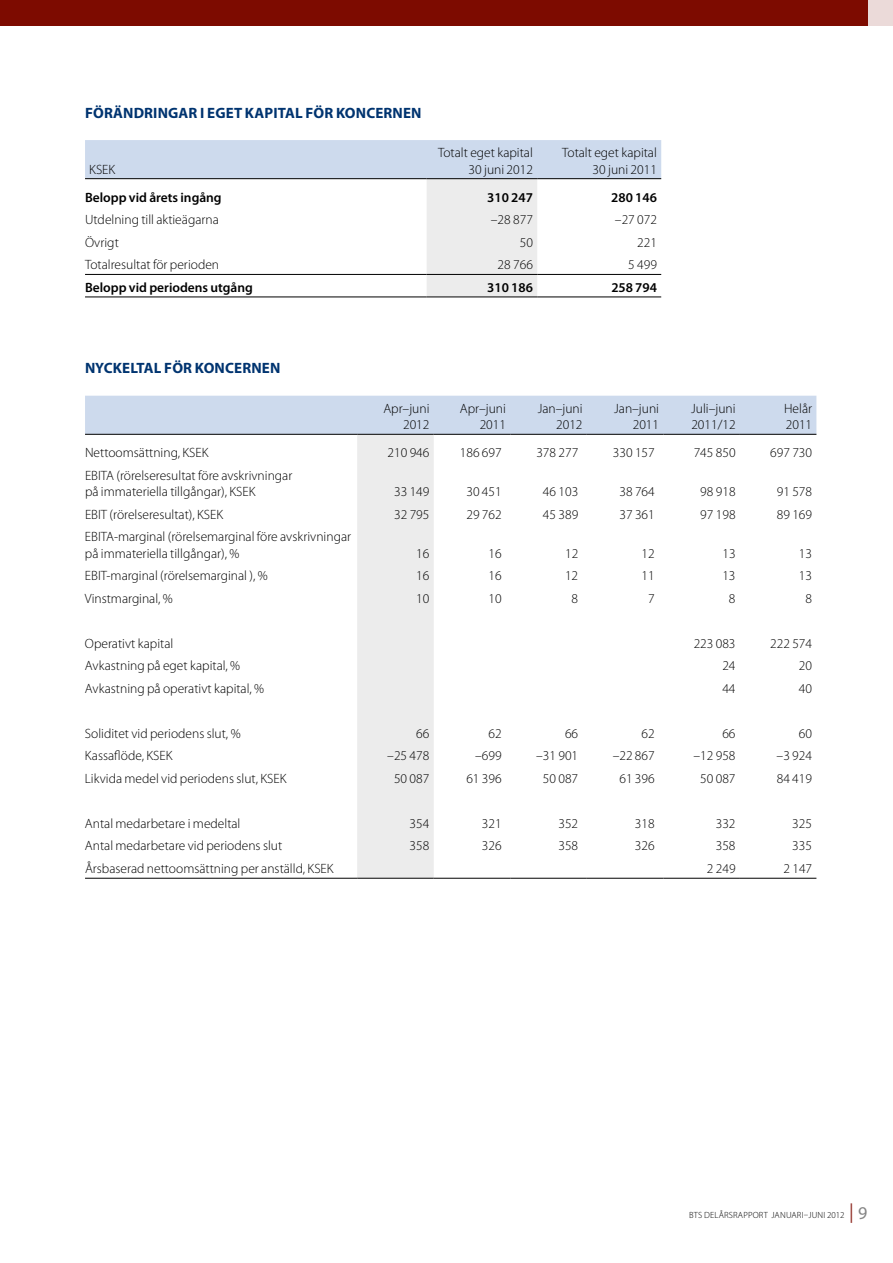
<style>
.page{position:relative;width:893px;height:1263px;background:#fff}
.page>*{position:absolute;margin:0;border:0;box-sizing:border-box;transform-origin:0 0}
.t1{font:700 15px "Myriad Pro";letter-spacing:.01em;color:#003470}
.t2{font:300 13.5px/16.5px "Myriad Pro";color:#000;text-align:right}
.t3{font:600 13.5px "Myriad Pro";color:#000}
.t4{font:300 9px "Myriad Pro";letter-spacing:.02em;color:#000}
.s1{font-weight:400;font-size:19.5px;color:#94352d}
.s2{font-weight:400;font-size:18px;color:#848484}
</style>
<div class="page">
<div style="left:867px;top:0;width:26px;height:26px;background:#ebdad9"></div>
<div style="left:0;top:0;width:867px;height:26px;background:#7d0b00"></div>
<svg style="left:85px;top:140px;width:576px;height:157px"></svg>
<hr style="left:85px;top:178px;width:342px;height:1px;background:#000">
<hr style="left:427px;top:178px;width:110px;height:1px;background:#000">
<hr style="left:537px;top:178px;width:124px;height:1px;background:#000">
<hr style="left:85px;top:274px;width:342px;height:1px;background:#000">
<hr style="left:427px;top:274px;width:110px;height:1px;background:#000">
<hr style="left:537px;top:274px;width:124px;height:1px;background:#000">
<hr style="left:85px;top:297px;width:342px;height:1px;background:#000">
<hr style="left:427px;top:297px;width:110px;height:1px;background:#000">
<hr style="left:537px;top:297px;width:124px;height:1px;background:#000">
<svg style="left:85px;top:396px;width:731px;height:482px"></svg>
<hr style="left:85px;top:434px;width:272px;height:1px;background:#000">
<hr style="left:357px;top:434px;width:77px;height:1px;background:#000">
<hr style="left:434px;top:434px;width:76px;height:1px;background:#000">
<hr style="left:510px;top:434px;width:77px;height:1px;background:#000">
<hr style="left:587px;top:434px;width:76px;height:1px;background:#000">
<hr style="left:663px;top:434px;width:77px;height:1px;background:#000">
<hr style="left:740px;top:434px;width:76px;height:1px;background:#000">
<hr style="left:85px;top:878px;width:272px;height:1px;background:#000">
<hr style="left:357px;top:878px;width:77px;height:1px;background:#000">
<hr style="left:434px;top:878px;width:76px;height:1px;background:#000">
<hr style="left:510px;top:878px;width:77px;height:1px;background:#000">
<hr style="left:587px;top:878px;width:76px;height:1px;background:#000">
<hr style="left:663px;top:878px;width:77px;height:1px;background:#000">
<hr style="left:740px;top:878px;width:76px;height:1px;background:#000">
<p class="t1" style="left:85px;top:104px;width:338px">FÖRÄNDRINGAR I EGET KAPITAL FÖR KONCERNEN</p>
<p class="t2" style="left:89px;top:161px;width:28px">KSEK</p>
<p class="t2" style="left:438px;top:145px;width:96px">Totalt eget kapital<br>30 juni 2012</p>
<p class="t2" style="left:562px;top:145px;width:96px">Totalt eget kapital<br>30 juni 2011</p>
<p class="t3" style="left:85px;top:190px;width:138px">Belopp vid årets ingång</p>
<p class="t3" style="left:487px;top:190px;width:47px">310 247</p>
<p class="t3" style="left:611px;top:190px;width:47px">280 146</p>
<p class="t2" style="left:85px;top:212px;width:135px">Utdelning till aktieägarna</p>
<p class="t2" style="left:491px;top:212px;width:44px">–28 877</p>
<p class="t2" style="left:615px;top:212px;width:44px">–27 072</p>
<p class="t2" style="left:85px;top:234px;width:35px">Övrigt</p>
<p class="t2" style="left:520px;top:234px;width:15px">50</p>
<p class="t2" style="left:637px;top:234px;width:21px">221</p>
<p class="t2" style="left:85px;top:257px;width:136px">Totalresultat för perioden</p>
<p class="t2" style="left:498px;top:257px;width:37px">28 766</p>
<p class="t2" style="left:628px;top:257px;width:30px">5 499</p>
<p class="t3" style="left:85px;top:280px;width:169px">Belopp vid periodens utgång</p>
<p class="t3" style="left:487px;top:280px;width:47px">310 186</p>
<p class="t3" style="left:611px;top:280px;width:47px">258 794</p>
<p class="t1" style="left:85px;top:360px;width:197px">NYCKELTAL FÖR KONCERNEN</p>
<p class="t2" style="left:383px;top:400px;width:48px">Apr–juni<br>2012</p>
<p class="t2" style="left:460px;top:400px;width:48px">Apr–juni<br>2011</p>
<p class="t2" style="left:538px;top:400px;width:46px">Jan–juni<br>2012</p>
<p class="t2" style="left:614px;top:400px;width:46px">Jan–juni<br>2011</p>
<p class="t2" style="left:691px;top:400px;width:46px;text-align:left">Juli–juni<br>2011/12</p>
<p class="t2" style="left:784px;top:400px;width:30px;text-align:left">Helår<br>2011</p>
<p class="t2" style="left:85px;top:445px;width:125px">Nettoomsättning, KSEK</p>
<p class="t2" style="left:388px;top:445px;width:43px">210 946</p>
<p class="t2" style="left:460px;top:445px;width:43px">186 697</p>
<p class="t2" style="left:536px;top:445px;width:43px">378 277</p>
<p class="t2" style="left:613px;top:445px;width:43px">330 157</p>
<p class="t2" style="left:694px;top:445px;width:43px">745 850</p>
<p class="t2" style="left:770px;top:445px;width:43px">697 730</p>
<p class="t2" style="left:85px;top:467px;width:209px;text-align:left">EBITA (rörelseresultat före avskrivningar på immateriella tillgångar), KSEK</p>
<p class="t2" style="left:394px;top:484px;width:37px">33 149</p>
<p class="t2" style="left:466px;top:484px;width:37px">30 451</p>
<p class="t2" style="left:543px;top:484px;width:37px">46 103</p>
<p class="t2" style="left:619px;top:484px;width:37px">38 764</p>
<p class="t2" style="left:700px;top:484px;width:37px">98 918</p>
<p class="t2" style="left:777px;top:484px;width:37px">91 578</p>
<p class="t2" style="left:85px;top:506px;width:140px">EBIT (rörelseresultat), KSEK</p>
<p class="t2" style="left:394px;top:506px;width:37px">32 795</p>
<p class="t2" style="left:466px;top:506px;width:37px">29 762</p>
<p class="t2" style="left:543px;top:506px;width:37px">45 389</p>
<p class="t2" style="left:619px;top:506px;width:37px">37 361</p>
<p class="t2" style="left:700px;top:506px;width:37px">97 198</p>
<p class="t2" style="left:777px;top:506px;width:37px">89 169</p>
<p class="t2" style="left:85px;top:529px;width:268px;text-align:left">EBITA-marginal (rörelsemarginal före avskrivningar på immateriella tillgångar), %</p>
<p class="t2" style="left:416px;top:545px;width:15px">16</p>
<p class="t2" style="left:488px;top:545px;width:15px">16</p>
<p class="t2" style="left:565px;top:545px;width:15px">12</p>
<p class="t2" style="left:642px;top:545px;width:15px">12</p>
<p class="t2" style="left:722px;top:545px;width:15px">13</p>
<p class="t2" style="left:799px;top:545px;width:15px">13</p>
<p class="t2" style="left:85px;top:568px;width:184px">EBIT-marginal (rörelsemarginal ), %</p>
<p class="t2" style="left:416px;top:568px;width:15px">16</p>
<p class="t2" style="left:488px;top:568px;width:15px">16</p>
<p class="t2" style="left:565px;top:568px;width:15px">12</p>
<p class="t2" style="left:642px;top:568px;width:15px">11</p>
<p class="t2" style="left:722px;top:568px;width:15px">13</p>
<p class="t2" style="left:799px;top:568px;width:15px">13</p>
<p class="t2" style="left:85px;top:590px;width:89px">Vinstmarginal, %</p>
<p class="t2" style="left:416px;top:590px;width:15px">10</p>
<p class="t2" style="left:488px;top:590px;width:15px">10</p>
<p class="t2" style="left:572px;top:590px;width:8px">8</p>
<p class="t2" style="left:648px;top:590px;width:8px">7</p>
<p class="t2" style="left:729px;top:590px;width:8px">8</p>
<p class="t2" style="left:805px;top:590px;width:8px">8</p>
<p class="t2" style="left:85px;top:635px;width:90px">Operativt kapital</p>
<p class="t2" style="left:694px;top:635px;width:43px">223 083</p>
<p class="t2" style="left:770px;top:635px;width:43px">222 574</p>
<p class="t2" style="left:85px;top:658px;width:157px">Avkastning på eget kapital, %</p>
<p class="t2" style="left:722px;top:658px;width:15px">24</p>
<p class="t2" style="left:799px;top:658px;width:15px">20</p>
<p class="t2" style="left:85px;top:680px;width:181px">Avkastning på operativt kapital, %</p>
<p class="t2" style="left:722px;top:680px;width:15px">44</p>
<p class="t2" style="left:799px;top:680px;width:15px">40</p>
<p class="t2" style="left:85px;top:725px;width:157px">Soliditet vid periodens slut, %</p>
<p class="t2" style="left:416px;top:725px;width:15px">66</p>
<p class="t2" style="left:488px;top:725px;width:15px">62</p>
<p class="t2" style="left:565px;top:725px;width:15px">66</p>
<p class="t2" style="left:642px;top:725px;width:15px">62</p>
<p class="t2" style="left:722px;top:725px;width:15px">66</p>
<p class="t2" style="left:799px;top:725px;width:15px">60</p>
<p class="t2" style="left:85px;top:748px;width:89px">Kassaflöde, KSEK</p>
<p class="t2" style="left:387px;top:748px;width:44px">–25 478</p>
<p class="t2" style="left:475px;top:748px;width:28px">–699</p>
<p class="t2" style="left:536px;top:748px;width:44px">–31 901</p>
<p class="t2" style="left:613px;top:748px;width:44px">–22 867</p>
<p class="t2" style="left:693px;top:748px;width:44px">–12 958</p>
<p class="t2" style="left:777px;top:748px;width:37px">–3 924</p>
<p class="t2" style="left:85px;top:770px;width:203px">Likvida medel vid periodens slut, KSEK</p>
<p class="t2" style="left:394px;top:770px;width:37px">50 087</p>
<p class="t2" style="left:466px;top:770px;width:37px">61 396</p>
<p class="t2" style="left:543px;top:770px;width:37px">50 087</p>
<p class="t2" style="left:619px;top:770px;width:37px">61 396</p>
<p class="t2" style="left:700px;top:770px;width:37px">50 087</p>
<p class="t2" style="left:777px;top:770px;width:37px">84 419</p>
<p class="t2" style="left:85px;top:815px;width:157px">Antal medarbetare i medeltal</p>
<p class="t2" style="left:410px;top:815px;width:21px">354</p>
<p class="t2" style="left:482px;top:815px;width:21px">321</p>
<p class="t2" style="left:558px;top:815px;width:21px">352</p>
<p class="t2" style="left:635px;top:815px;width:21px">318</p>
<p class="t2" style="left:716px;top:815px;width:21px">332</p>
<p class="t2" style="left:792px;top:815px;width:21px">325</p>
<p class="t2" style="left:85px;top:838px;width:199px">Antal medarbetare vid periodens slut</p>
<p class="t2" style="left:410px;top:838px;width:21px">358</p>
<p class="t2" style="left:482px;top:838px;width:21px">326</p>
<p class="t2" style="left:558px;top:838px;width:21px">358</p>
<p class="t2" style="left:635px;top:838px;width:21px">326</p>
<p class="t2" style="left:716px;top:838px;width:21px">358</p>
<p class="t2" style="left:792px;top:838px;width:21px">335</p>
<p class="t2" style="left:85px;top:860px;width:250px">Årsbaserad nettoomsättning per anställd, KSEK</p>
<p class="t2" style="left:707px;top:860px;width:30px">2 249</p>
<p class="t2" style="left:783px;top:860px;width:30px">2 147</p>
<p class="t4" style="left:689px;top:1210px;width:180px">BTS delårsrapport januari–juni 2012 <span class="s1">|</span> <span class="s2">9</span></p>
</div>
